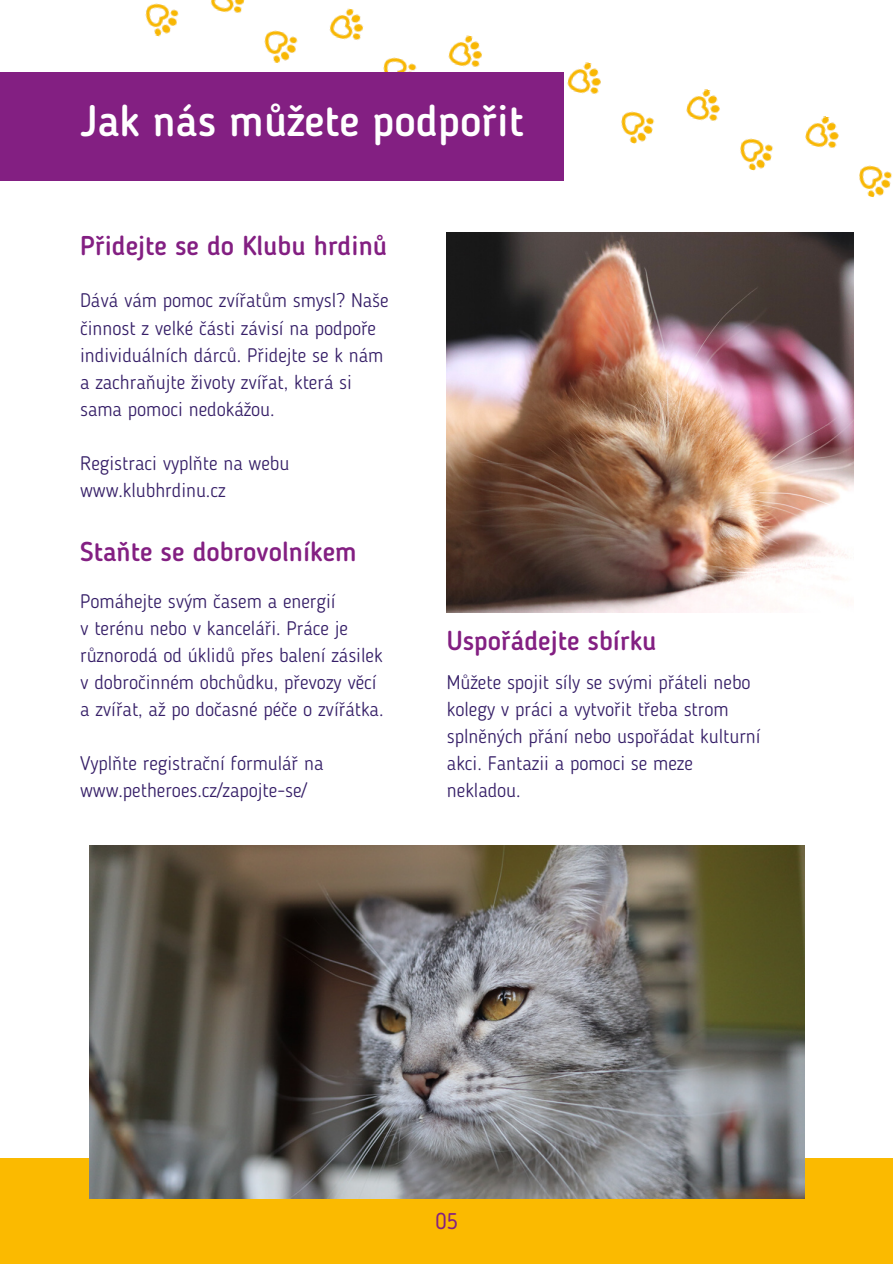
<style>
.page{position:relative;width:893px;height:1264px;background:#fff}
.page>*{position:absolute;margin:0;border:0;box-sizing:border-box;transform-origin:0 0}
.t1{font:500 43.5px "Blogger Sans";color:#fff}
.t2{font:500 27px "Blogger Sans";color:#831f82}
.t3{font:22.5px "Blogger Sans";color:#831f82}
.t4{font:300 19.5px/27px "Blogger Sans";color:#351e67}
</style>
<div class="page">
<img style="left:81px;top:0;width:811px;height:197px">
<div style="left:0;top:72px;width:563px;height:108px;background:#831f82"></div>
<div style="left:0;top:1158px;width:892px;height:105px;background:#fbba00"></div>
<img style="left:446px;top:232px;width:407px;height:380px">
<img style="left:89px;top:845px;width:715px;height:353px">
<p class="t1" style="left:80px;top:103px;width:445px">Jak nás můžete podpořit</p>
<p class="t2" style="left:80px;top:234px;width:308px">Přidejte se do Klubu hrdinů</p>
<p class="t4" style="left:80px;top:289px;width:310px">Dává vám pomoc zvířatům smysl? Naše činnost z velké části závisí na podpoře individuálních dárců. Přidejte se k nám a zachraňujte životy zvířat, která si sama pomoci nedokážou.</p>
<p class="t4" style="left:80px;top:451px;width:210px">Registraci vyplňte na webu www.klubhrdinu.cz</p>
<p class="t2" style="left:80px;top:541px;width:278px">Staňte se dobrovolníkem</p>
<p class="t4" style="left:80px;top:589px;width:257px">Pomáhejte svým časem a energií</p>
<p class="t4" style="left:80px;top:616px;width:304px">v terénu nebo v kanceláři. Práce je různorodá od úklidů přes balení zásilek v dobročinném obchůdku, převozy věcí</p>
<p class="t4" style="left:80px;top:697px;width:305px">a zvířat, až po dočasné péče o zvířátka.</p>
<p class="t4" style="left:80px;top:751px;width:245px">Vyplňte registrační formulář na</p>
<p class="t4" style="left:80px;top:778px;width:228px">www.petheroes.cz/zapojte-se/</p>
<p class="t2" style="left:446px;top:629px;width:211px">Uspořádejte sbírku</p>
<p class="t4" style="left:447px;top:670px;width:315px">Můžete spojit síly se svými přáteli nebo kolegy v práci a vytvořit třeba strom splněných přání nebo uspořádat kulturní akci. Fantazii a pomoci se meze nekladou.</p>
<p class="t3" style="left:435px;top:1211px;width:24px">05</p>
</div>
